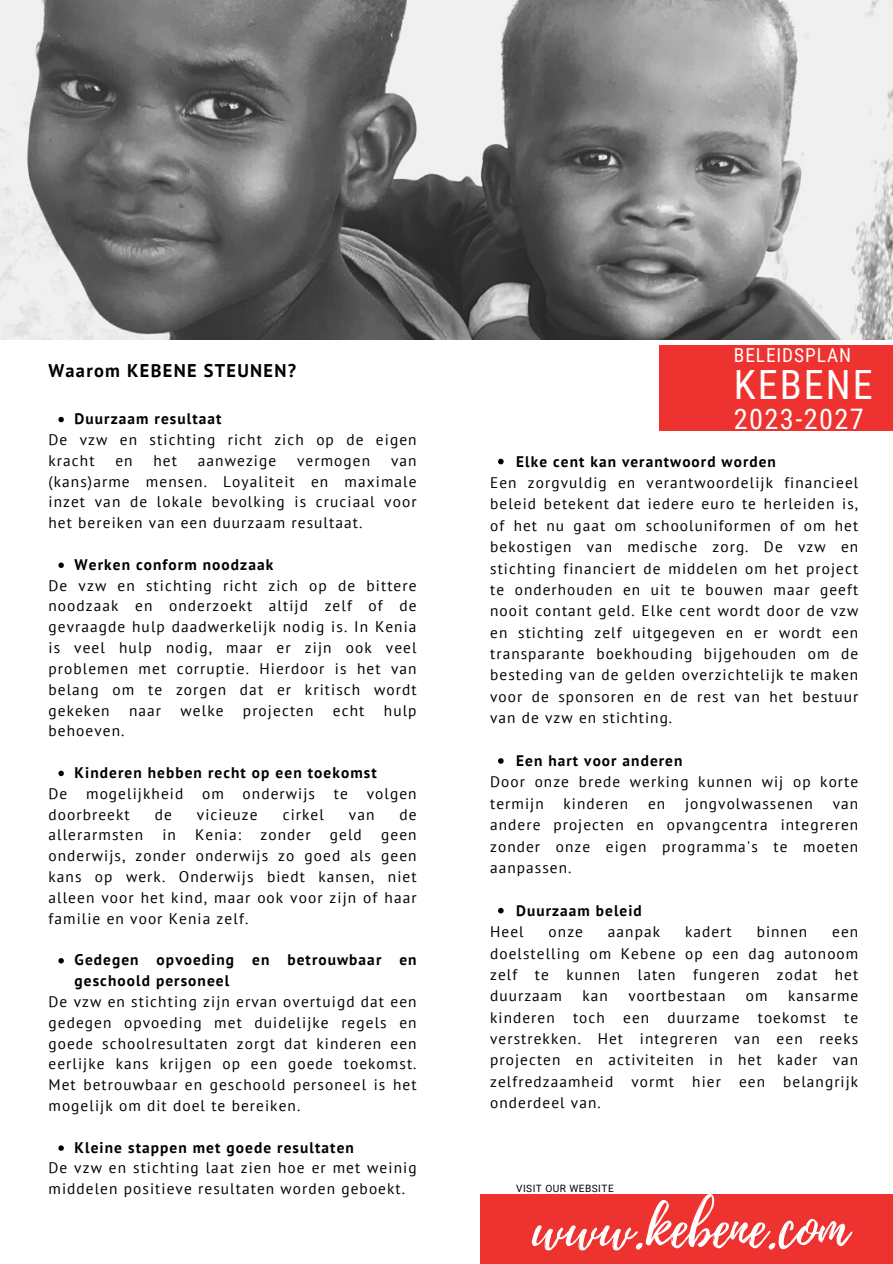
<style>
.page{position:relative;width:893px;height:1264px;background:#fff}
.page>*{position:absolute;margin:0;border:0;box-sizing:border-box;transform-origin:0 0}
.t1{font:55.65px "Playlist Script";color:#fff}
.t2{font:40.35px "Roboto Condensed";letter-spacing:.05em;color:#fff}
.t3{font:28.35px "Roboto Condensed";letter-spacing:.05em;color:#fff}
.t4{font:19.35px "Roboto Condensed";letter-spacing:.05em;color:#fff}
.t5{font:700 18.3px "PT Sans";letter-spacing:.07em;color:#000}
.t6{font:15.3px/21.3px "PT Sans";letter-spacing:.07em;color:#000;text-align:justify}
.t7{font:700 15.3px/20.9px "PT Sans";letter-spacing:.07em;color:#000}
.t8{font:10.05px "Roboto";letter-spacing:.045em;color:#000}
</style>
<div class="page">
<img style="left:0;top:0;width:892px;height:340px">
<svg style="left:58px;top:417px;width:6px;height:5px"></svg>
<svg style="left:58px;top:562px;width:6px;height:6px"></svg>
<svg style="left:58px;top:770px;width:6px;height:6px"></svg>
<svg style="left:58px;top:958px;width:6px;height:5px"></svg>
<svg style="left:58px;top:1145px;width:6px;height:5px"></svg>
<svg style="left:498px;top:459px;width:5px;height:5px"></svg>
<svg style="left:498px;top:758px;width:5px;height:5px"></svg>
<svg style="left:498px;top:907px;width:5px;height:6px"></svg>
<div style="left:659px;top:346px;width:233px;height:84px;background:#ee3230"></div>
<div style="left:480px;top:1194px;width:412px;height:69px;background:#ee3230"></div>
<p class="t5" style="left:48px;top:358px;width:249px">Waarom KEBENE STEUNEN?</p>
<p class="t7" style="left:75px;top:408px;width:148px">Duurzaam resultaat</p>
<p class="t6" style="left:48px;top:429px;width:369px;line-height:20.9px">De vzw en stichting richt zich op de eigen kracht</p>
<p class="t6" style="left:115px;top:449px;width:19px">en</p>
<p class="t6" style="left:153px;top:449px;width:25px">het</p>
<p class="t6" style="left:198px;top:449px;width:80px">aanwezige</p>
<p class="t6" style="left:297px;top:449px;width:75px">vermogen</p>
<p class="t6" style="left:48px;top:449px;width:369px;line-height:20.9px;text-indent:342px">van (kans)arme mensen. Loyaliteit en maximale inzet van de lokale bevolking is cruciaal voor het bereiken van een duurzaam resultaat.</p>
<p class="t7" style="left:75px;top:553px;width:200px">Werken conform noodzaak</p>
<p class="t6" style="left:48px;top:574px;width:369px;line-height:20.9px">De vzw en stichting richt zich op de bittere noodzaak en onderzoekt altijd zelf of de gevraagde hulp daadwerkelijk nodig is. In Kenia is veel hulp nodig, maar er zijn ook veel problemen met corruptie. Hierdoor is het van belang om te zorgen dat er kritisch wordt gekeken</p>
<p class="t6" style="left:129px;top:699px;width:34px">naar</p>
<p class="t6" style="left:180px;top:699px;width:45px">welke</p>
<p class="t6" style="left:243px;top:699px;width:72px">projecten</p>
<p class="t6" style="left:333px;top:699px;width:33px">echt</p>
<p class="t6" style="left:384px;top:699px;width:34px">hulp</p>
<p class="t6" style="left:48px;top:720px;width:77px">behoeven.</p>
<p class="t7" style="left:75px;top:762px;width:303px">Kinderen hebben recht op een toekomst</p>
<p class="t6" style="left:48px;top:782px;width:369px;line-height:20.9px">De mogelijkheid om onderwijs te volgen doorbreekt</p>
<p class="t6" style="left:155px;top:803px;width:19px">de</p>
<p class="t6" style="left:197px;top:803px;width:62px">vicieuze</p>
<p class="t6" style="left:282px;top:803px;width:43px">cirkel</p>
<p class="t6" style="left:349px;top:803px;width:27px">van</p>
<p class="t6" style="left:399px;top:803px;width:19px">de</p>
<p class="t6" style="left:48px;top:824px;width:96px">allerarmsten</p>
<p class="t6" style="left:162px;top:824px;width:15px">in</p>
<p class="t6" style="left:195px;top:824px;width:48px">Kenia:</p>
<p class="t6" style="left:260px;top:824px;width:52px">zonder</p>
<p class="t6" style="left:330px;top:824px;width:34px">geld</p>
<p class="t6" style="left:48px;top:824px;width:369px;line-height:20.9px;text-indent:332px">geen onderwijs, zonder onderwijs zo goed als geen kans op werk. Onderwijs biedt kansen, niet alleen voor het kind, maar ook voor zijn of haar familie en voor Kenia zelf.</p>
<p class="t7" style="left:75px;top:949px;width:343px">Gedegen opvoeding en betrouwbaar en geschoold personeel</p>
<p class="t6" style="left:48px;top:990px;width:369px;line-height:20.9px">De vzw en stichting zijn ervan overtuigd dat een gedegen opvoeding met duidelijke regels en goede schoolresultaten zorgt dat kinderen een eerlijke kans krijgen op een goede toekomst.<br>Met betrouwbaar en geschoold personeel is het mogelijk om dit doel te bereiken.</p>
<p class="t7" style="left:75px;top:1136px;width:281px">Kleine stappen met goede resultaten</p>
<p class="t6" style="left:48px;top:1157px;width:369px;line-height:20.9px">De vzw en stichting laat zien hoe er met weinig middelen positieve resultaten worden geboekt.</p>
<p class="t4" style="left:733px;top:342px;width:119px">BELEIDSPLAN</p>
<h2 class="t2" style="left:733px;top:357px;width:140px">KEBENE</h2>
<h3 class="t3" style="left:733px;top:399px;width:131px">2023-2027</h3>
<p class="t7" style="left:516px;top:450px;width:261px">Elke cent kan verantwoord worden</p>
<p class="t6" style="left:490px;top:471px;width:369px">Een zorgvuldig en verantwoordelijk financieel beleid betekent dat iedere euro te herleiden is, of het nu gaat om schooluniformen of om het bekostigen van medische zorg. De vzw en stichting financiert de middelen om het project te onderhouden en uit te bouwen maar geeft nooit contant geld. Elke cent wordt door de vzw en stichting zelf uitgegeven en er wordt een transparante boekhouding bijgehouden om de besteding van de gelden overzichtelijk te maken voor de sponsoren en de rest van het bestuur van de vzw en stichting.</p>
<p class="t7" style="left:516px;top:750px;width:168px">Een hart voor anderen</p>
<p class="t6" style="left:490px;top:771px;width:369px">Door onze brede werking kunnen wij op korte termijn</p>
<p class="t6" style="left:563px;top:792px;width:66px">kinderen</p>
<p class="t6" style="left:648px;top:792px;width:19px">en</p>
<p class="t6" style="left:685px;top:792px;width:129px">jongvolwassenen</p>
<p class="t6" style="left:490px;top:792px;width:369px;text-indent:342px">van andere projecten en opvangcentra integreren zonder onze eigen programma's te moeten aanpassen.</p>
<p class="t7" style="left:516px;top:899px;width:127px">Duurzaam beleid</p>
<p class="t6" style="left:490px;top:920px;width:35px">Heel</p>
<p class="t6" style="left:548px;top:920px;width:36px">onze</p>
<p class="t6" style="left:608px;top:920px;width:54px">aanpak</p>
<p class="t6" style="left:685px;top:920px;width:48px">kadert</p>
<p class="t6" style="left:756px;top:920px;width:52px">binnen</p>
<p class="t6" style="left:490px;top:920px;width:369px;text-indent:342px">een doelstelling om Kebene op een dag autonoom zelf te kunnen laten fungeren zodat het duurzaam</p>
<p class="t6" style="left:490px;top:984px;width:369px;text-indent:298px">kansarme kinderen toch een duurzame toekomst te verstrekken. Het integreren van een reeks projecten en activiteiten in het kader van zelfredzaamheid vormt hier een belangrijk onderdeel van.</p>
<p class="t6" style="left:582px;top:984px;width:27px">kan</p>
<p class="t6" style="left:628px;top:984px;width:99px">voortbestaan</p>
<p class="t6" style="left:745px;top:984px;width:23px">om</p>
<p class="t8" style="left:516px;top:1181px;width:99px">VISIT OUR WEBSITE</p>
<h1 class="t1" style="left:531px;top:1188px;width:318px">www.kebene.com</h1>
</div>
